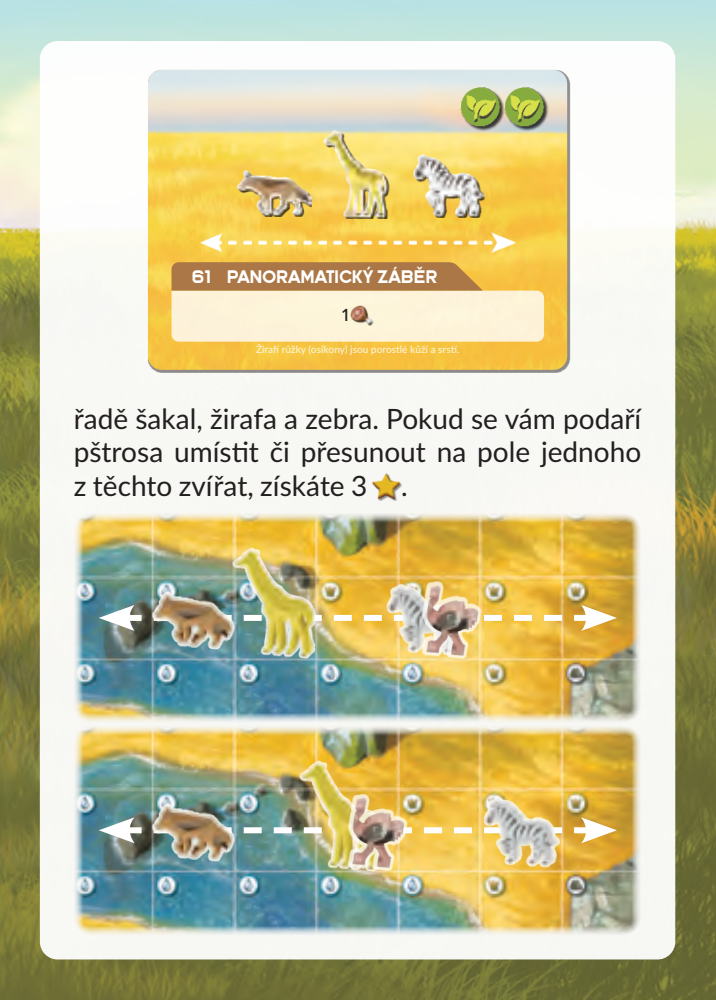
<style>
.page{position:relative;width:716px;height:1000px;background:#fff}
.page>*{position:absolute;margin:0;border:0;box-sizing:border-box;transform-origin:0 0}
.t1{font:28px/33.6px "Lato";color:#231f20;text-align:justify}
.t2{font:18.4px "Dance CE";letter-spacing:-.005em;color:#fff}
.t3{font:600 16.8px "Lato";color:#231f20}
.t4{font:600 10px "Lato";color:#fff}
</style>
<div class="page">
<img style="left:0;top:0;width:715px;height:1000px">
<div style="left:40px;top:41px;width:635px;height:918px;background:#f8f8f4;border-radius:18px"></div>
<img style="left:372px;top:472px;width:29px;height:28px">
<img style="left:75px;top:514px;width:565px;height:208px">
<img style="left:75px;top:727px;width:565px;height:208px">
<img style="left:99px;top:605px;width:517px;height:26px">
<img style="left:99px;top:817px;width:517px;height:26px">
<img style="left:150px;top:589px;width:80px;height:63px">
<img style="left:150px;top:801px;width:89px;height:64px">
<img style="left:383px;top:583px;width:35px;height:77px">
<img style="left:480px;top:796px;width:89px;height:77px">
<img style="left:418px;top:578px;width:63px;height:85px">
<img style="left:230px;top:543px;width:89px;height:124px">
<img style="left:297px;top:755px;width:89px;height:125px">
<img style="left:344px;top:790px;width:63px;height:85px">
<img style="left:148px;top:70px;width:419px;height:300px">
<img style="left:323px;top:130px;width:68px;height:88px">
<img style="left:235px;top:171px;width:77px;height:46px">
<img style="left:201px;top:232px;width:314px;height:21px">
<img style="left:506px;top:86px;width:44px;height:46px">
<img style="left:460px;top:86px;width:46px;height:46px">
<img style="left:413px;top:155px;width:71px;height:63px">
<svg style="left:171px;top:262px;width:372px;height:80px;background:#e4cba2"></svg>
<img style="left:350px;top:305px;width:23px;height:21px">
<svg style="left:712px;top:0;width:4px;height:4px"></svg>
<svg style="left:712px;top:997px;width:4px;height:3px"></svg>
<p class="t2" style="left:191px;top:266px;width:247px">61 PANORAMATICKÝ ZÁBĚR</p>
<p class="t3" style="left:342px;top:303px;width:8px">1</p>
<p class="t4" style="left:256px;top:342px;width:205px">Žirafí růžky (osikony) jsou porostlé kůží a srstí.</p>
<p class="t1" style="left:74px;top:400px;width:568px">řadě šakal, žirafa a zebra. Pokud se vám podaří pštrosa umístit či přesunout na pole jednoho z těchto zvířat, získáte 3 .</p>
</div>
